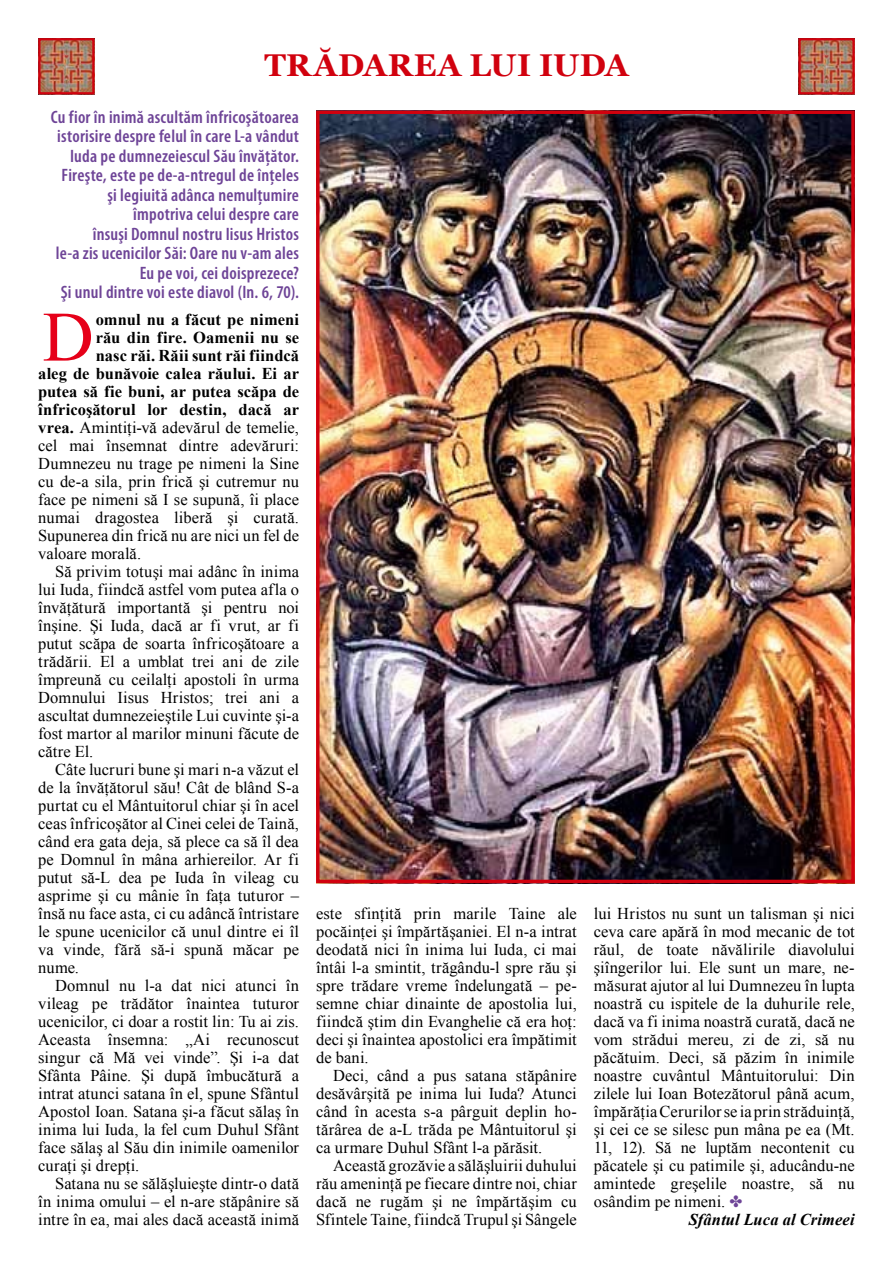
<style>
.page{position:relative;width:893px;height:1263px;background:#fff}
.page>*{position:absolute;margin:0;border:0;box-sizing:border-box;transform-origin:0 0}
.t1{font:70.8px "Times New Roman";color:#e60019}
.t2{font:700 31.5px "Georgia";letter-spacing:.025em;color:#d1010e}
.t3{font:600 condensed 18px/19.5px "Myriad Pro";letter-spacing:.015em;color:#6e4497;text-align:right}
.t4{font:16.5px/18px "Times New Roman";letter-spacing:.005em;color:#000;text-align:justify}
.t5{font:700 16.5px "Times New Roman";color:#000}
.t6{font:italic 700 16.5px "Times New Roman";letter-spacing:.005em;color:#000}
.s1{font-weight:700}
.s2{color:#6e4497}
</style>
<div class="page">
<img style="left:320px;top:115px;width:531px;height:764px">
<div style="left:316px;top:111px;width:539px;height:772px;border:3px solid #d1010e"></div>
<img style="left:41px;top:41px;width:51px;height:50px">
<div style="left:38px;top:38px;width:57px;height:56px;border:2px solid #d1010e"></div>
<img style="left:801px;top:41px;width:51px;height:50px">
<div style="left:798px;top:38px;width:57px;height:56px;border:2px solid #d1010e"></div>
<h2 class="t2" style="left:264px;top:47px;width:366px">TRĂDAREA LUI IUDA</h2>
<p class="t3" style="left:51px;top:107px;width:250px">Cu fior în inimă ascultăm înfricoşătoarea istorisire despre felul în care L-a vândut Iuda pe dumnezeiescul Său învăţător.<br>Fireşte, este pe de-a-ntregul de înţeles şi legiuită adânca nemulţumire împotriva celui despre care<br>însuşi Domnul nostru Iisus Hristos<br>le-a zis ucenicilor Săi: Oare nu v-am ales Eu pe voi, cei doisprezece?<br>Şi unul dintre voi este diavol (In. 6, 70).</p>
<h1 class="t1" style="left:43px;top:289px;width:53px">D</h1>
<p class="t5" style="left:96px;top:308px;width:205px">omnul nu a făcut pe nimeni</p>
<p class="t5" style="left:96px;top:326px;width:205px">rău din fire. Oamenii nu se</p>
<p class="t5" style="left:96px;top:344px;width:205px">nasc răi. Răii sunt răi fiindcă</p>
<p class="t5" style="left:38px;top:362px;width:262px">aleg de bunăvoie calea răului. Ei ar</p>
<p class="t5" style="left:38px;top:380px;width:262px">putea să fie buni, ar putea scăpa de</p>
<p class="t5" style="left:38px;top:398px;width:262px">înfricoşătorul lor destin, dacă ar</p>
<p class="t4" style="left:38px;top:418px;width:262px"><span class="s1">vrea.</span> Amintiţi-vă adevărul de temelie,</p>
<p class="t4" style="left:38px;top:436px;width:262px">cel mai însemnat dintre adevăruri:</p>
<p class="t4" style="left:38px;top:454px;width:262px">Dumnezeu nu trage pe nimeni la Sine</p>
<p class="t4" style="left:38px;top:472px;width:262px">cu de-a sila, prin frică şi cutremur nu</p>
<p class="t4" style="left:38px;top:490px;width:262px">face pe nimeni să I se supună, îi place</p>
<p class="t4" style="left:38px;top:508px;width:262px">numai dragostea liberă şi curată.</p>
<p class="t4" style="left:38px;top:526px;width:262px">Supunerea din frică nu are nici un fel de</p>
<p class="t4" style="left:38px;top:544px;width:104px">valoare morală.</p>
<p class="t4" style="left:55px;top:562px;width:245px">Să privim totuşi mai adânc în inima</p>
<p class="t4" style="left:38px;top:580px;width:262px">lui Iuda, fiindcă astfel vom putea afla o</p>
<p class="t4" style="left:38px;top:598px;width:262px">învăţătură importantă şi pentru noi</p>
<p class="t4" style="left:38px;top:616px;width:262px">înşine. Şi Iuda, dacă ar fi vrut, ar fi</p>
<p class="t4" style="left:38px;top:634px;width:262px">putut scăpa de soarta înfricoşătoare a</p>
<p class="t4" style="left:38px;top:652px;width:262px">trădării. El a umblat trei ani de zile</p>
<p class="t4" style="left:38px;top:670px;width:262px">împreună cu ceilalţi apostoli în urma</p>
<p class="t4" style="left:38px;top:688px;width:262px">Domnului Iisus Hristos; trei ani a</p>
<p class="t4" style="left:38px;top:706px;width:262px">ascultat dumnezeieştile Lui cuvinte şi-a</p>
<p class="t4" style="left:38px;top:724px;width:262px">fost martor al marilor minuni făcute de</p>
<p class="t4" style="left:38px;top:742px;width:57px">către El.</p>
<p class="t4" style="left:55px;top:760px;width:245px">Câte lucruri bune şi mari n-a văzut el</p>
<p class="t4" style="left:38px;top:778px;width:262px">de la învăţătorul său! Cât de blând S-a</p>
<p class="t4" style="left:38px;top:796px;width:262px">purtat cu el Mântuitorul chiar şi în acel</p>
<p class="t4" style="left:38px;top:814px;width:262px">ceas înfricoşător al Cinei celei de Taină,</p>
<p class="t4" style="left:38px;top:832px;width:262px">când era gata deja, să plece ca să îl dea</p>
<p class="t4" style="left:38px;top:850px;width:262px">pe Domnul în mâna arhiereilor. Ar fi</p>
<p class="t4" style="left:38px;top:868px;width:262px">putut să-L dea pe Iuda în vileag cu</p>
<p class="t4" style="left:38px;top:886px;width:262px">asprime şi cu mânie în faţa tuturor –</p>
<p class="t4" style="left:38px;top:904px;width:262px">însă nu face asta, ci cu adâncă întristare</p>
<p class="t4" style="left:38px;top:922px;width:262px">le spune ucenicilor că unul dintre ei îl</p>
<p class="t4" style="left:38px;top:940px;width:262px">va vinde, fără să-i spună măcar pe</p>
<p class="t4" style="left:38px;top:958px;width:42px">nume.</p>
<p class="t4" style="left:55px;top:976px;width:245px">Domnul nu l-a dat nici atunci în</p>
<p class="t4" style="left:38px;top:994px;width:262px">vileag pe trădător înaintea tuturor</p>
<p class="t4" style="left:38px;top:1012px;width:262px">ucenicilor, ci doar a rostit lin: Tu ai zis.</p>
<p class="t4" style="left:38px;top:1030px;width:262px">Aceasta însemna: „Ai recunoscut</p>
<p class="t4" style="left:38px;top:1048px;width:262px">singur că Mă vei vinde”. Şi i-a dat</p>
<p class="t4" style="left:38px;top:1066px;width:262px">Sfânta Pâine. Şi după îmbucătură a</p>
<p class="t4" style="left:38px;top:1084px;width:262px">intrat atunci satana în el, spune Sfântul</p>
<p class="t4" style="left:38px;top:1102px;width:262px">Apostol Ioan. Satana şi-a făcut sălaş în</p>
<p class="t4" style="left:38px;top:1120px;width:262px">inima lui Iuda, la fel cum Duhul Sfânt</p>
<p class="t4" style="left:38px;top:1138px;width:262px">face sălaş al Său din inimile oamenilor</p>
<p class="t4" style="left:38px;top:1156px;width:103px">curaţi şi drepţi.</p>
<p class="t4" style="left:55px;top:1174px;width:245px">Satana nu se sălăşluieşte dintr-o dată</p>
<p class="t4" style="left:38px;top:1192px;width:262px">în inima omului – el n-are stăpânire să</p>
<p class="t4" style="left:38px;top:1210px;width:262px">intre în ea, mai ales dacă această inimă</p>
<p class="t4" style="left:316px;top:904px;width:262px">este sfinţită prin marile Taine ale pocăinţei şi împărtăşaniei. El n-a intrat deodată nici în inima lui Iuda, ci mai întâi l-a smintit, trăgându-l spre rău şi spre trădare vreme îndelungată – pe&shy;semne chiar dinainte de apostolia lui, fiindcă ştim din Evanghelie că era hoţ: deci şi înaintea apostolici era împătimit de bani.</p>
<p class="t4" style="left:316px;top:1066px;width:262px;text-indent:17px">Deci, când a pus satana stăpânire desăvârşită pe inima lui Iuda? Atunci când în acesta s-a pârguit deplin ho&shy;tărârea de a-L trăda pe Mântuitorul şi ca urmare Duhul Sfânt l-a părăsit.</p>
<p class="t4" style="left:316px;top:1156px;width:262px;text-indent:17px">Această grozăvie a sălăşluirii duhului rău ameninţă pe fiecare dintre noi, chiar dacă ne rugăm şi ne împărtăşim cu Sfintele Taine, fiindcă Trupul şi Sângele</p>
<p class="t4" style="left:594px;top:904px;width:262px">lui Hristos nu sunt un talisman şi nici</p>
<p class="t4" style="left:594px;top:922px;width:262px">ceva care apără în mod mecanic de tot</p>
<p class="t4" style="left:594px;top:940px;width:262px">răul, de toate năvălirile diavolului</p>
<p class="t4" style="left:594px;top:958px;width:262px">şiîngerilor lui. Ele sunt un mare, ne-</p>
<p class="t4" style="left:594px;top:976px;width:262px">măsurat ajutor al lui Dumnezeu în lupta</p>
<p class="t4" style="left:594px;top:994px;width:262px">noastră cu ispitele de la duhurile rele,</p>
<p class="t4" style="left:594px;top:1012px;width:262px">dacă va fi inima noastră curată, dacă ne</p>
<p class="t4" style="left:594px;top:1030px;width:262px">vom strădui mereu, zi de zi, să nu</p>
<p class="t4" style="left:594px;top:1048px;width:262px">păcătuim. Deci, să păzim în inimile</p>
<p class="t4" style="left:594px;top:1066px;width:262px">noastre cuvântul Mântuitorului: Din</p>
<p class="t4" style="left:594px;top:1084px;width:262px">zilele lui Ioan Botezătorul până acum,</p>
<p class="t4" style="left:594px;top:1102px;width:262px">împărăţia Cerurilor se ia prin străduinţă,</p>
<p class="t4" style="left:594px;top:1120px;width:262px">şi cei ce se silesc pun mâna pe ea (Mt.</p>
<p class="t4" style="left:594px;top:1138px;width:262px">11, 12). Să ne luptăm necontenit cu</p>
<p class="t4" style="left:594px;top:1156px;width:262px">păcatele şi cu patimile şi, aducându-ne</p>
<p class="t4" style="left:594px;top:1174px;width:262px">amintede greşelile noastre, să nu</p>
<p class="t4" style="left:594px;top:1192px;width:150px">osândim pe nimeni. <span class="s2">✤</span></p>
<p class="t6" style="left:689px;top:1208px;width:167px">Sfântul Luca al Crimeei</p>
</div>
